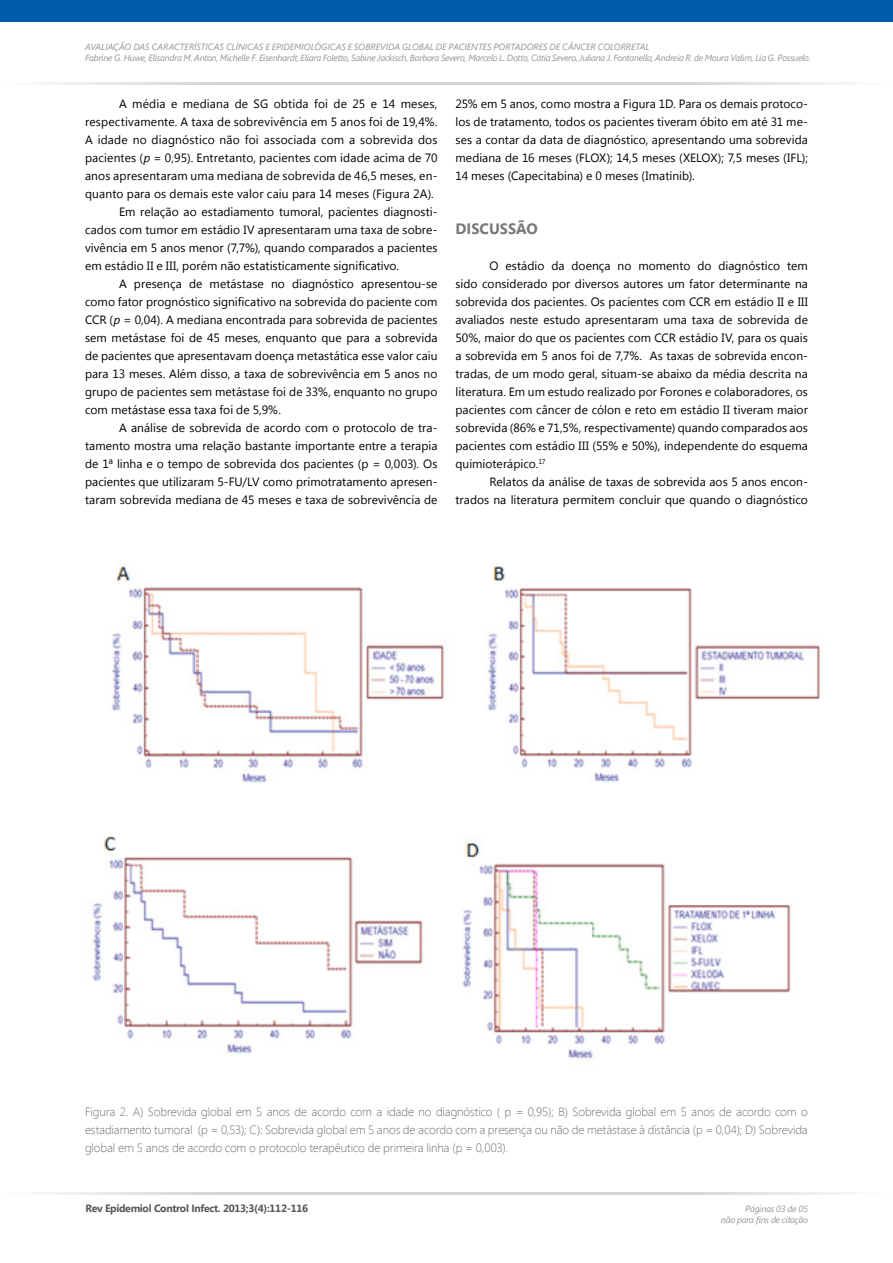
<style>
.page{position:relative;width:893px;height:1263px;background:#fff}
.page>*{position:absolute;margin:0;border:0;box-sizing:border-box;transform-origin:0 0}
.t1{font:700 15px "Segoe UI";letter-spacing:.005em;color:#77787b}
.t2{font:12px/18px "Segoe UI";letter-spacing:.005em;color:#000;text-align:justify}
.t3{font:300 12px/18px "Segoe UI";letter-spacing:-.01em;color:#6d6e71;text-align:justify}
.t4{font:700 10.5px "Segoe UI";letter-spacing:-.03em;color:#58595b}
.t5{font:italic 9px/10.8px "Segoe UI";letter-spacing:-.03em;color:#939598}
.s1{font-style:italic}
</style>
<div class="page">
<div style="left:0;top:0;width:893px;height:21px;background:#005baa"></div>
<hr style="left:0;top:1192px;width:447px;height:2px;background:#d1d3d4">
<hr style="left:446px;top:1192px;width:447px;height:2px;background:#d1d3d4">
<hr style="left:0;top:82px;width:447px;height:3px;background:#d1d3d4">
<hr style="left:446px;top:82px;width:447px;height:3px;background:#d1d3d4">
<img style="left:92px;top:565px;width:729px;height:494px">
<p class="t5" style="left:85px;top:41px;width:727px">AVALIAÇÃO DAS CARACTERÍSTICAS CLÍNICAS E EPIDEMIOLÓGICAS E SOBREVIDA GLOBAL DE PACIENTES PORTADORES DE CÂNCER COLORRETAL<br>Fabrine G. Huwe, Elisandra M. Anton, Michelle F. Eisenhardt, Eliara Foletto, Sabine Jackisch, Barbara Severo, Marcelo L. Dotto, Cátia Severo, Juliana J. Fontanella, Andreia R. de Moura Valim, Lia G. Possuelo.</p>
<p class="t2" style="left:119px;top:94px;width:320px">A média e mediana de SG obtida foi de 25 e 14 meses,</p>
<p class="t2" style="left:85px;top:112px;width:354px">respectivamente. A taxa de sobrevivência em 5 anos foi de 19,4%.</p>
<p class="t2" style="left:85px;top:130px;width:354px">A idade no diagnóstico não foi associada com a sobrevida dos</p>
<p class="t2" style="left:85px;top:148px;width:354px">pacientes (<span class="s1">p</span> = 0,95). Entretanto, pacientes com idade acima de 70</p>
<p class="t2" style="left:85px;top:166px;width:354px">anos apresentaram uma mediana de sobrevida de 46,5 meses, en-</p>
<p class="t2" style="left:85px;top:184px;width:350px">quanto para os demais este valor caiu para 14 meses (Figura 2A).</p>
<p class="t2" style="left:119px;top:202px;width:320px">Em relação ao estadiamento tumoral, pacientes diagnosti-</p>
<p class="t2" style="left:85px;top:220px;width:354px">cados com tumor em estádio IV apresentaram uma taxa de sobre-</p>
<p class="t2" style="left:85px;top:238px;width:354px">vivência em 5 anos menor (7,7%), quando comparados a pacientes</p>
<p class="t2" style="left:85px;top:256px;width:316px">em estádio II e III, porém não estatisticamente significativo.</p>
<p class="t2" style="left:119px;top:274px;width:320px">A presença de metástase no diagnóstico apresentou-se</p>
<p class="t2" style="left:85px;top:292px;width:354px">como fator prognóstico significativo na sobrevida do paciente com</p>
<p class="t2" style="left:85px;top:310px;width:354px">CCR (<span class="s1">p</span> = 0,04). A mediana encontrada para sobrevida de pacientes</p>
<p class="t2" style="left:85px;top:328px;width:354px">sem metástase foi de 45 meses, enquanto que para a sobrevida</p>
<p class="t2" style="left:85px;top:346px;width:354px">de pacientes que apresentavam doença metastática esse valor caiu</p>
<p class="t2" style="left:85px;top:364px;width:354px">para 13 meses. Além disso, a taxa de sobrevivência em 5 anos no</p>
<p class="t2" style="left:85px;top:382px;width:354px">grupo de pacientes sem metástase foi de 33%, enquanto no grupo</p>
<p class="t2" style="left:85px;top:400px;width:197px">com metástase essa taxa foi de 5,9%.</p>
<p class="t2" style="left:119px;top:418px;width:320px">A análise de sobrevida de acordo com o protocolo de tra-</p>
<p class="t2" style="left:85px;top:436px;width:354px">tamento mostra uma relação bastante importante entre a terapia</p>
<p class="t2" style="left:85px;top:454px;width:354px">de 1ª linha e o tempo de sobrevida dos pacientes (p = 0,003). Os</p>
<p class="t2" style="left:85px;top:472px;width:354px">pacientes que utilizaram 5-FU/LV como primotratamento apresen-</p>
<p class="t2" style="left:85px;top:490px;width:354px">taram sobrevida mediana de 45 meses e taxa de sobrevivência de</p>
<p class="t2" style="left:455px;top:94px;width:354px">25% em 5 anos, como mostra a Figura 1D. Para os demais protoco&shy;los de tratamento, todos os pacientes tiveram óbito em até 31 me&shy;ses a contar da data de diagnóstico, apresentando uma sobrevida mediana de 16 meses (FLOX); 14,5 meses (XELOX); 7,5 meses (IFL); 14 meses (Capecitabina) e 0 meses (Imatinib).</p>
<p class="t1" style="left:455px;top:218px;width:84px">DISCUSSÃO</p>
<p class="t2" style="left:455px;top:256px;width:354px;text-indent:34px">O estádio da doença no momento do diagnóstico tem sido considerado por diversos autores um fator determinante na sobrevida dos pacientes. Os pacientes com CCR em estádio II e III avaliados neste estudo apresentaram uma taxa de sobrevida de 50%, maior do que os pacientes com CCR estádio IV, para os quais a sobrevida em 5 anos foi de 7,7%. As taxas de sobrevida encon&shy;tradas, de um modo geral, situam-se abaixo da média descrita na literatura. Em um estudo realizado por Forones e colaboradores, os pacientes com câncer de cólon e reto em estádio II tiveram maior sobrevida (86% e 71,5%, respectivamente) quando comparados aos pacientes com estádio III (55% e 50%), independente do esquema quimioterápico.<sup>17</sup></p>
<p class="t2" style="left:455px;top:472px;width:354px;text-align:right">Relatos da análise de taxas de sobrevida aos 5 anos encon&shy;trados na literatura permitem concluir que quando o diagnóstico</p>
<p class="t3" style="left:85px;top:1102px;width:724px">Figura 2. A) Sobrevida global em 5 anos de acordo com a idade no diagnóstico ( p = 0,95); B) Sobrevida global em 5 anos de acordo com o estadiamento tumoral (p = 0,53); C): Sobrevida global em 5 anos de acordo com a presença ou não de metástase à distância (p = 0,04); D) Sobrevida global em 5 anos de acordo com o protocolo terapêutico de primeira linha (p = 0,003).</p>
<p class="t4" style="left:86px;top:1201px;width:224px">Rev Epidemiol Control Infect. 2013;3(4):112-116</p>
<p class="t5" style="left:721px;top:1203px;width:88px;text-align:right">Páginas 03 de 05<br>não para fins de citação</p>
</div>
